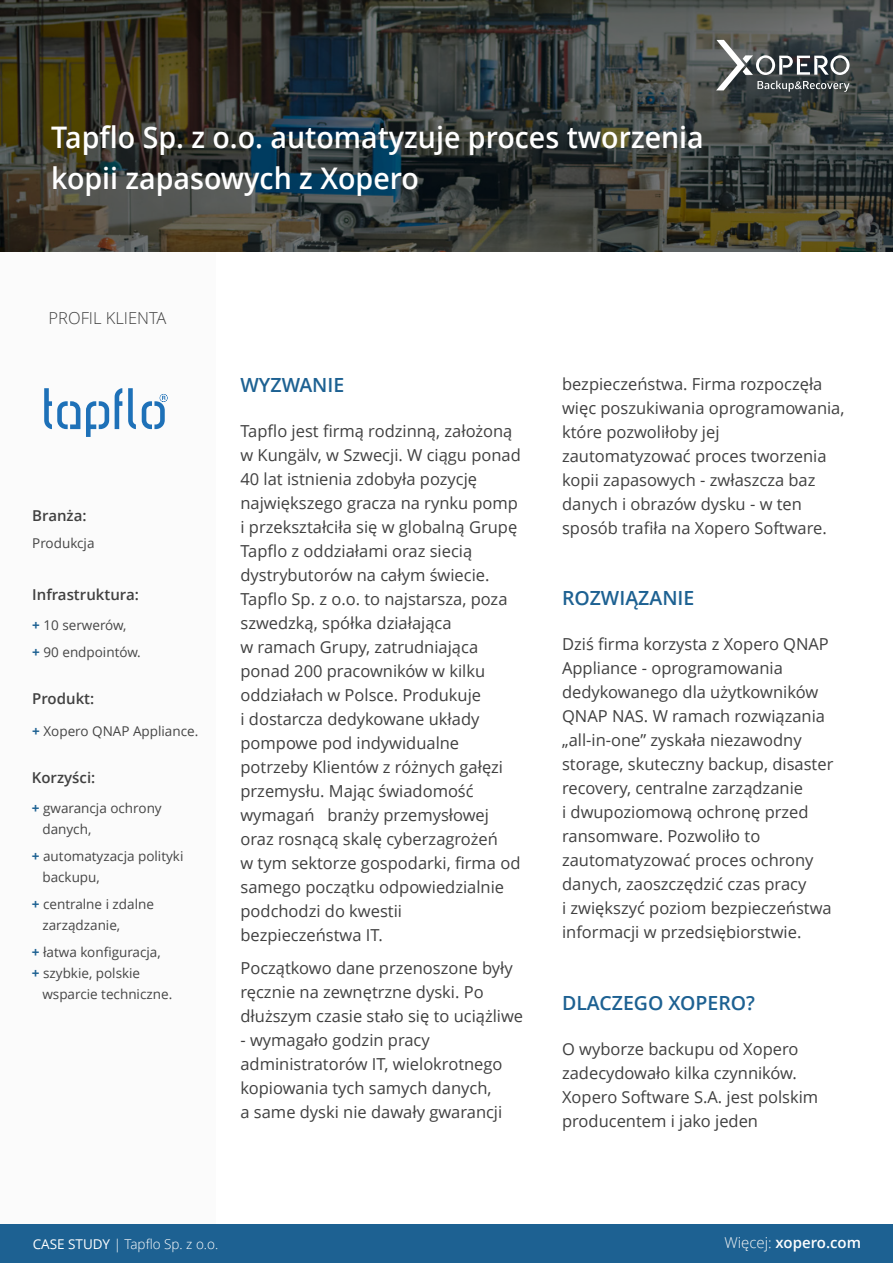
<style>
.page{position:relative;width:893px;height:1263px;background:#fff}
.page>*{position:absolute;margin:0;border:0;box-sizing:border-box;transform-origin:0 0}
.t1{font:600 29.7px/41px "Open Sans";color:#fff;scale:.96 1}
.t2{font:600 19.5px "Open Sans";color:#1d6192}
.t3{font:16.5px/24px "Open Sans";color:#404040}
.t4{font:300 16.5px "Open Sans";color:#404040}
.t5{font:600 15px "Open Sans";color:#404040}
.t6{font:600 15px "Open Sans";color:#fff}
.t7{font:13.5px/21px "Open Sans";color:#454545}
.t8{font:300 13.5px "Open Sans";color:#fff}
.s1{font-weight:700;color:#1d6192}
.s2{font-weight:400}
.s3{font-weight:300;color:#f7f7f7}
</style>
<div class="page">
<div style="left:0;top:0;width:215px;height:1263px;background:#f7f7f7"></div>
<svg style="left:44px;top:388px;width:124px;height:49px"></svg>
<div style="left:0;top:1225px;width:893px;height:38px;background:#1d6192"></div>
<div style="left:0;top:0;width:893px;height:251px;background:#000;opacity:.54"></div>
<svg style="left:716px;top:40px;width:133px;height:52px;background:#616768"></svg>
<h1 class="t1" style="left:51px;top:120px;width:681px">Tapflo Sp. z o.o. automatyzuje proces tworzenia kopii zapasowych z Xopero</h1>
<p class="t4" style="left:49px;top:311px;width:119px">PROFIL KLIENTA</p>
<p class="t5" style="left:32px;top:509px;width:56px">Branża:</p>
<p class="t7" style="left:32px;top:534px;width:64px">Produkcja</p>
<p class="t5" style="left:32px;top:588px;width:108px">Infrastruktura:</p>
<p class="t7" style="left:32px;top:613px;width:110px;line-height:27px"><span class="s1">+</span> 10 serwerów,<br><span class="s1">+</span> 90 endpointów.</p>
<p class="t5" style="left:32px;top:693px;width:64px">Produkt:</p>
<p class="t7" style="left:32px;top:722px;width:168px"><span class="s1">+</span> Xopero QNAP Appliance.</p>
<p class="t5" style="left:32px;top:771px;width:65px">Korzyści:</p>
<p class="t7" style="left:42px;top:799px;width:121px;text-indent:-11px"><span class="s1">+</span> gwarancja ochrony danych,</p>
<p class="t7" style="left:42px;top:847px;width:143px;text-indent:-11px"><span class="s1">+</span> automatyzacja polityki backupu,</p>
<p class="t7" style="left:42px;top:895px;width:113px;text-indent:-11px"><span class="s1">+</span> centralne i zdalne zarządzanie,</p>
<p class="t7" style="left:32px;top:943px;width:130px"><span class="s1">+</span> łatwa konfiguracja, <span class="s1">+</span> szybkie, polskie</p>
<p class="t7" style="left:42px;top:985px;width:131px">wsparcie techniczne.</p>
<p class="t2" style="left:240px;top:377px;width:105px">WYZWANIE</p>
<p class="t3" style="left:240px;top:420px;width:282px">Tapflo jest firmą rodzinną, założoną w Kungälv, w Szwecji. W ciągu ponad<br>40 lat istnienia zdobyła pozycję największego gracza na rynku pomp i przekształciła się w globalną Grupę<br>Tapflo z oddziałami oraz siecią dystrybutorów na całym świecie.<br>Tapflo Sp. z o.o. to najstarsza, poza szwedzką, spółka działająca<br>w ramach Grupy, zatrudniająca ponad 200 pracowników w kilku oddziałach w Polsce. Produkuje<br>i dostarcza dedykowane układy pompowe pod indywidualne potrzeby Klientów z różnych gałęzi przemysłu. Mając świadomość wymagań branży przemysłowej oraz rosnącą skalę cyberzagrożeń<br>w tym sektorze gospodarki, firma od samego początku odpowiedzialnie podchodzi do kwestii bezpieczeństwa IT.</p>
<p class="t3" style="left:240px;top:957px;width:284px">Początkowo dane przenoszone były ręcznie na zewnętrzne dyski. Po dłuższym czasie stało się to uciążliwe</p>
<p class="t3" style="left:240px;top:1029px;width:264px">- wymagało godzin pracy administratorów IT, wielokrotnego kopiowania tych samych danych, a same dyski nie dawały gwarancji</p>
<p class="t3" style="left:562px;top:373px;width:284px">bezpieczeństwa. Firma rozpoczęła więc poszukiwania oprogramowania, które pozwoliłoby jej zautomatyzować proces tworzenia kopii zapasowych - zwłaszcza baz danych i obrazów dysku - w ten sposób trafiła na Xopero Software.</p>
<p class="t2" style="left:562px;top:590px;width:134px">ROZWIĄZANIE</p>
<p class="t3" style="left:562px;top:634px;width:273px">Dziś firma korzysta z Xopero QNAP<br>Appliance - oprogramowania dedykowanego dla użytkowników<br>QNAP NAS. W ramach rozwiązania „all-in-one” zyskała niezawodny storage, skuteczny backup, disaster recovery, centralne zarządzanie<br>i dwupoziomową ochronę przed ransomware. Pozwoliło to zautomatyzować proces ochrony danych, zaoszczędzić czas pracy<br>i zwiększyć poziom bezpieczeństwa informacji w przedsiębiorstwie.</p>
<p class="t2" style="left:562px;top:995px;width:195px">DLACZEGO XOPERO?</p>
<p class="t3" style="left:562px;top:1038px;width:258px">O wyborze backupu od Xopero zadecydowało kilka czynników.<br>Xopero Software S.A. jest polskim producentem i jako jeden</p>
<p class="t8" style="left:33px;top:1239px;width:187px"><span class="s2">CASE STUDY</span> | Tapflo Sp. z o.o.</p>
<p class="t6" style="left:724px;top:1236px;width:138px"><span class="s3">Więcej:</span> xopero.com</p>
</div>
